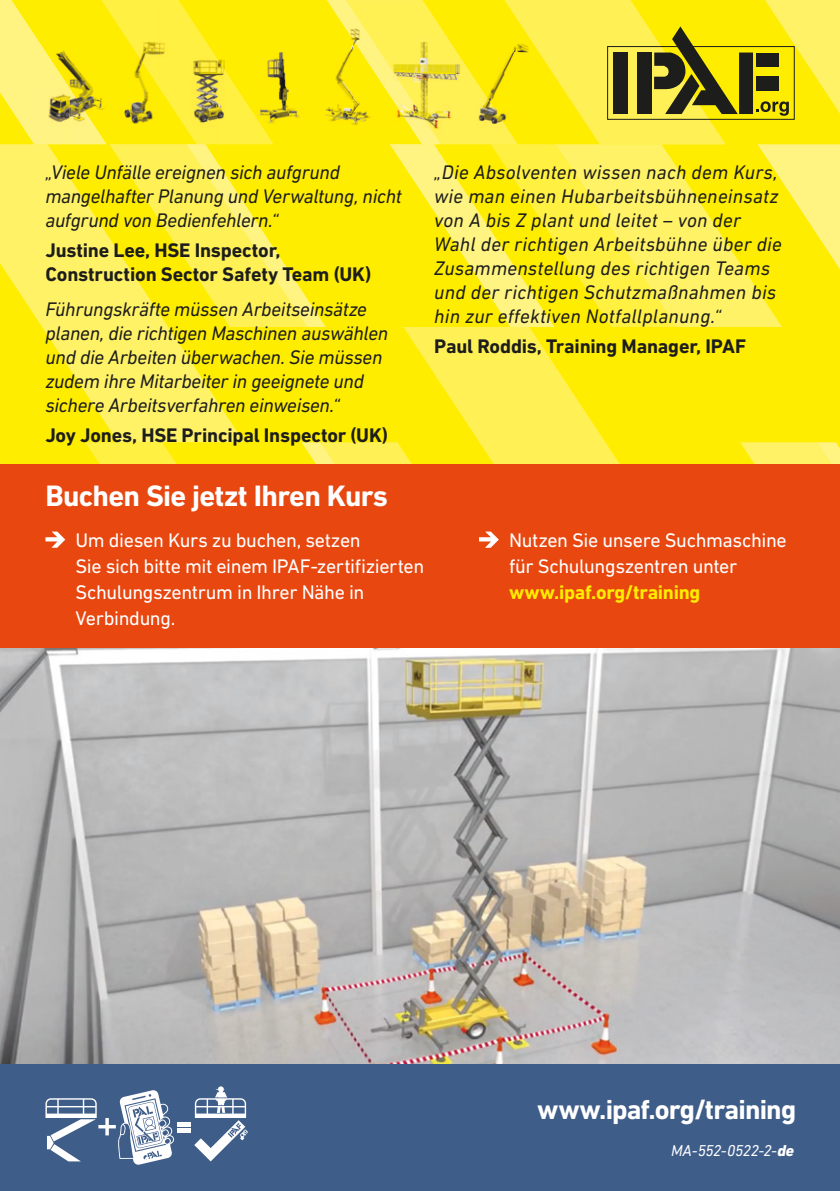
<style>
.page{position:relative;width:840px;height:1191px;background:#fff}
.page>*{position:absolute;margin:0;border:0;box-sizing:border-box;transform-origin:0 0}
.t1{font:700 30px "DIN Next LT Pro";letter-spacing:-.025em;color:#fff}
.t2{font:700 28px "DIN Next LT Pro";letter-spacing:-.03em;color:#fff}
.t3{font:italic 20px/24px "DIN Next LT Pro";letter-spacing:-.01em;color:#1d1d1b}
.t4{font:italic 20px/24px "DIN Next LT Pro";letter-spacing:.01em;color:#1d1d1b}
.t5{font:20px/26px "DIN Next LT Pro";letter-spacing:-.02em;color:#fff}
.t6{font:700 20px/24px "DIN Next LT Pro";letter-spacing:-.01em;color:#1d1d1b}
.t7{font:700 20px "DIN Next LT Pro";letter-spacing:-.015em;color:#ffed00}
.t8{font:italic 16px "DIN Next LT Pro";letter-spacing:-.025em;color:#fff}
.s1{font-weight:800}
</style>
<div class="page">
<div style="left:0;top:1043px;width:839px;height:148px;background:#3f5d89"></div>
<div style="left:0;top:0;width:839px;height:595px;background:#ffed00"></div>
<svg style="left:740px;top:442px;width:99px;height:22px;background:#fff160"></svg>
<svg style="left:403px;top:327px;width:217px;height:137px;fill:#fff155"></svg>
<svg style="left:42px;top:327px;width:202px;height:115px;fill:#fff266"></svg>
<svg style="left:0;top:0;width:839px;height:327px"></svg>
<img style="left:461px;top:4px;width:46px;height:48px">
<img style="left:70px;top:52px;width:315px;height:49px">
<img style="left:461px;top:52px;width:20px;height:22px">
<img style="left:481px;top:52px;width:64px;height:97px">
<img style="left:51px;top:101px;width:338px;height:48px">
<img style="left:437px;top:144px;width:44px;height:5px">
<img style="left:385px;top:4px;width:76px;height:70px">
<img style="left:461px;top:59px;width:10px;height:15px">
<img style="left:440px;top:74px;width:77px;height:70px">
<img style="left:104px;top:4px;width:113px;height:70px">
<img style="left:217px;top:59px;width:10px;height:15px">
<img style="left:150px;top:74px;width:10px;height:16px">
<img style="left:160px;top:74px;width:113px;height:70px">
<img style="left:32px;top:32px;width:38px;height:112px">
<img style="left:69px;top:88px;width:38px;height:56px">
<img style="left:329px;top:4px;width:56px;height:70px">
<img style="left:385px;top:60px;width:9px;height:14px">
<img style="left:375px;top:74px;width:10px;height:14px">
<img style="left:385px;top:74px;width:55px;height:70px">
<img style="left:507px;top:4px;width:38px;height:59px">
<img style="left:109px;top:144px;width:77px;height:5px">
<img style="left:389px;top:144px;width:48px;height:5px">
<img style="left:186px;top:144px;width:22px;height:5px">
<img style="left:490px;top:144px;width:55px;height:5px">
<img style="left:32px;top:144px;width:19px;height:5px">
<img style="left:0;top:647px;width:839px;height:417px">
<div style="left:0;top:464px;width:839px;height:183px;background:#e84710"></div>
<svg style="left:301px;top:442px;width:197px;height:106px"></svg>
<svg style="left:0;top:442px;width:244px;height:106px"></svg>
<hr style="left:177px;top:1122px;width:13px;height:4px;background:#fff">
<div style="left:177px;top:1127px;width:13px;height:5px;background:#fff"></div>
<svg style="left:194px;top:1086px;width:54px;height:75px"></svg>
<svg style="left:45px;top:1090px;width:129px;height:75px"></svg>
<p class="t3" style="left:45px;top:160px;width:358px">„Viele Unfälle ereignen sich aufgrund mangelhafter Planung und Verwaltung, nicht aufgrund von Bedienfehlern.“</p>
<p class="t6" style="left:45px;top:238px;width:327px">Justine Lee, HSE Inspector,<br>Construction Sector Safety Team (UK)</p>
<p class="t3" style="left:45px;top:297px;width:344px">Führungskräfte müssen Arbeitseinsätze planen, die richtigen Maschinen auswählen und die Arbeiten überwachen. Sie müssen zudem ihre Mitarbeiter in geeignete und sichere Arbeitsverfahren einweisen.“</p>
<p class="t6" style="left:45px;top:423px;width:344px">Joy Jones, HSE Principal Inspector (UK)</p>
<p class="t4" style="left:434px;top:160px;width:349px">„Die Absolventen wissen nach dem Kurs, wie man einen Hubarbeitsbühneneinsatz von A bis Z plant und leitet – von der Wahl der richtigen Arbeitsbühne über die Zusammenstellung des richtigen Teams und der richtigen Schutzmaßnahmen bis hin zur effektiven Notfallplanung.“</p>
<p class="t6" style="left:434px;top:334px;width:313px">Paul Roddis, Training Manager, IPAF</p>
<h1 class="t1" style="left:45px;top:478px;width:344px">Buchen Sie jetzt Ihren Kurs</h1>
<p class="t5" style="left:75px;top:527px;width:350px">Um diesen Kurs zu buchen, setzen<br>Sie sich bitte mit einem IPAF-zertifizierten<br>Schulungszentrum in Ihrer Nähe in<br>Verbindung.</p>
<p class="t5" style="left:508px;top:527px;width:279px">Nutzen Sie unsere Suchmaschine für Schulungszentren unter</p>
<p class="t7" style="left:508px;top:580px;width:193px">www.ipaf.org/training</p>
<h2 class="t2" style="left:537px;top:1093px;width:260px">www.ipaf.org/training</h2>
<p class="t8" style="left:670px;top:1140px;width:124px">MA-552-0522-2-<span class="s1">de</span></p>
</div>
